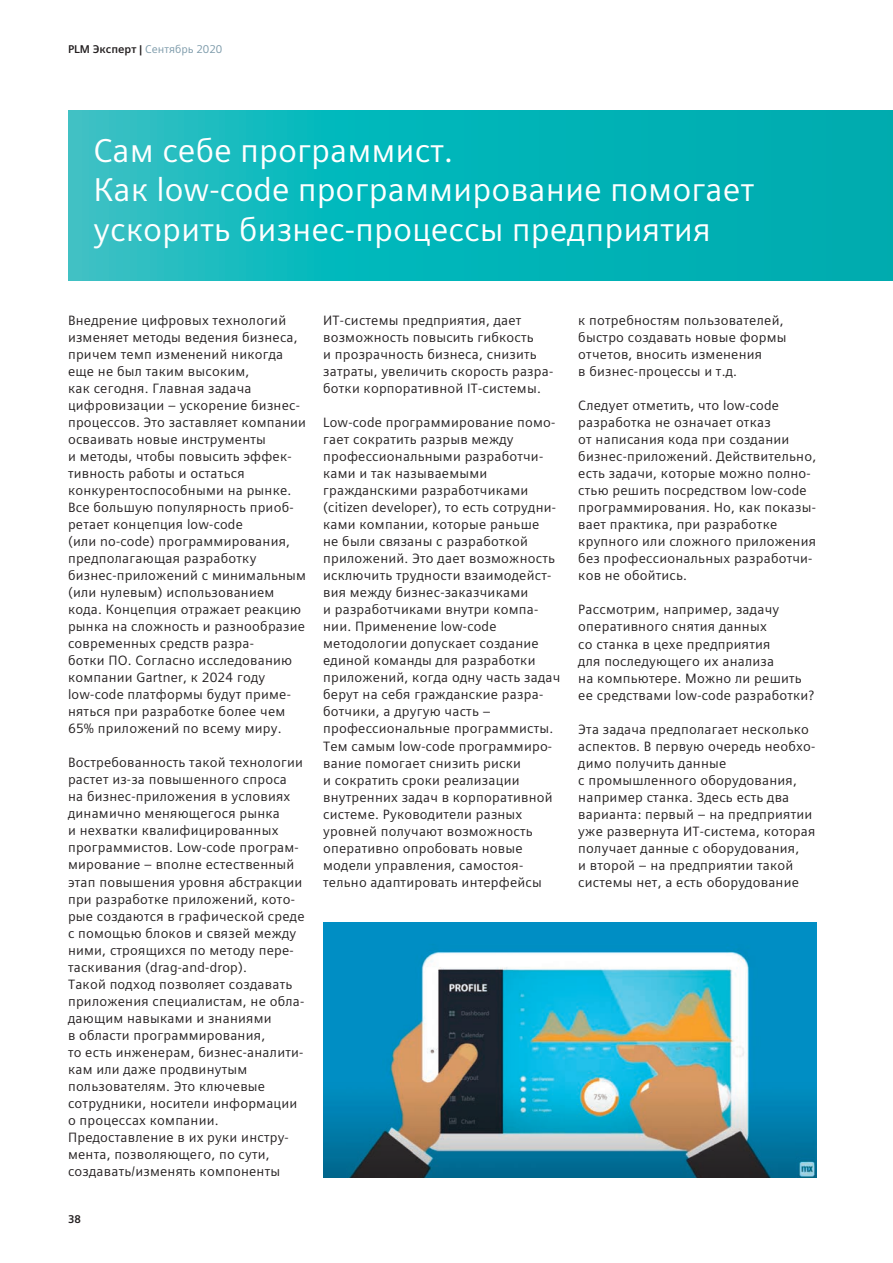
<style>
.page{position:relative;width:893px;height:1263px;background:#fff}
.page>*{position:absolute;margin:0;border:0;box-sizing:border-box;transform-origin:0 0}
.t1{font:33px/39.6px "Siemens Sans";color:#fff}
.t2{font:13.5px/17px "Siemens Sans";letter-spacing:.015em;color:#231f20}
.t3{font:11.25px "Siemens Sans";color:#7b99a9}
.t4{font:700 11.25px "Siemens Sans";color:#231f20}
.s1{font-weight:700;color:#231f20}
</style>
<div class="page">
<svg style="left:68px;top:111px;width:825px;height:170px;background:#0ab5b8"></svg>
<img style="left:323px;top:923px;width:493px;height:255px">
<p class="t3" style="left:68px;top:43px;width:156px"><span class="s1">PLM Эксперт |</span> Сентябрь 2020</p>
<h1 class="t1" style="left:94px;top:131px;width:662px">Сам себе программист.<br>Как low-code программирование помогает ускорить бизнес-процессы предприятия</h1>
<p class="t2" style="left:68px;top:312px;width:240px">Внедрение цифровых технологий изменяет методы ведения бизнеса, причем темп изменений никогда еще не был таким высоким,<br>как сегодня. Главная задача цифровизации – ускорение бизнес&shy;процессов. Это заставляет компании осваивать новые инструменты<br>и методы, чтобы повысить эффек&shy;тивность работы и остаться конкурентоспособными на рынке.<br>Все большую популярность приоб&shy;ретает концепция low-code<br>(или no-code) программирования, предполагающая разработку бизнес-приложений с минимальным (или нулевым) использованием кода. Концепция отражает реакцию рынка на сложность и разнообразие современных средств разра-<br>ботки ПО. Согласно исследованию компании Gartner, к 2024 году low-code платформы будут приме&shy;няться при разработке более чем<br>65% приложений по всему миру.</p>
<p class="t2" style="left:68px;top:754px;width:238px">Востребованность такой технологии растет из-за повышенного спроса на бизнес-приложения в условиях динамично меняющегося рынка<br>и нехватки квалифицированных программистов. Low-code програм&shy;мирование – вполне естественный этап повышения уровня абстракции при разработке приложений, кото&shy;рые создаются в графической среде с помощью блоков и связей между ними, строящихся по методу пере&shy;таскивания (drag-and-drop).<br>Такой подход позволяет создавать приложения специалистам, не обла&shy;дающим навыками и знаниями<br>в области программирования,<br>то есть инженерам, бизнес-аналити&shy;кам или даже продвинутым пользователям. Это ключевые сотрудники, носители информации о процессах компании.<br>Предоставление в их руки инстру&shy;мента, позволяющего, по сути, создавать/изменять компоненты</p>
<p class="t4" style="left:68px;top:1212px;width:14px">38</p>
<p class="t2" style="left:323px;top:312px;width:232px">ИТ-системы предприятия, дает возможность повысить гибкость<br>и прозрачность бизнеса, снизить затраты, увеличить скорость разра&shy;ботки корпоративной IT-системы.</p>
<p class="t2" style="left:323px;top:414px;width:239px">Low-code программирование помо&shy;гает сократить разрыв между профессиональными разработчи&shy;ками и так называемыми гражданскими разработчиками (citizen developer), то есть сотрудни&shy;ками компании, которые раньше<br>не были связаны с разработкой приложений. Это дает возможность исключить трудности взаимодейст&shy;вия между бизнес-заказчиками<br>и разработчиками внутри компа&shy;нии. Применение low-code методологии допускает создание единой команды для разработки приложений, когда одну часть задач берут на себя гражданские разра&shy;ботчики, а другую часть – профессиональные программисты.<br>Тем самым low-code программиро&shy;вание помогает снизить риски<br>и сократить сроки реализации внутренних задач в корпоративной системе. Руководители разных уровней получают возможность оперативно опробовать новые модели управления, самостоя&shy;тельно адаптировать интерфейсы</p>
<p class="t2" style="left:578px;top:312px;width:210px">к потребностям пользователей, быстро создавать новые формы отчетов, вносить изменения<br>в бизнес-процессы и т.д.</p>
<p class="t2" style="left:578px;top:397px;width:239px">Следует отметить, что low-code разработка не означает отказ<br>от написания кода при создании бизнес-приложений. Действительно, есть задачи, которые можно полно&shy;стью решить посредством low-code программирования. Но, как показы&shy;вает практика, при разработке крупного или сложного приложения без профессиональных разработчи&shy;ков не обойтись.</p>
<p class="t2" style="left:578px;top:601px;width:237px">Рассмотрим, например, задачу оперативного снятия данных<br>со станка в цехе предприятия<br>для последующего их анализа<br>на компьютере. Можно ли решить ее средствами low-code разработки?</p>
<p class="t2" style="left:578px;top:720px;width:239px">Эта задача предполагает несколько аспектов. В первую очередь необхо&shy;димо получить данные<br>с промышленного оборудования, например станка. Здесь есть два варианта: первый – на предприятии уже развернута ИТ-система, которая получает данные с оборудования,<br>и второй – на предприятии такой системы нет, а есть оборудование</p>
</div>
